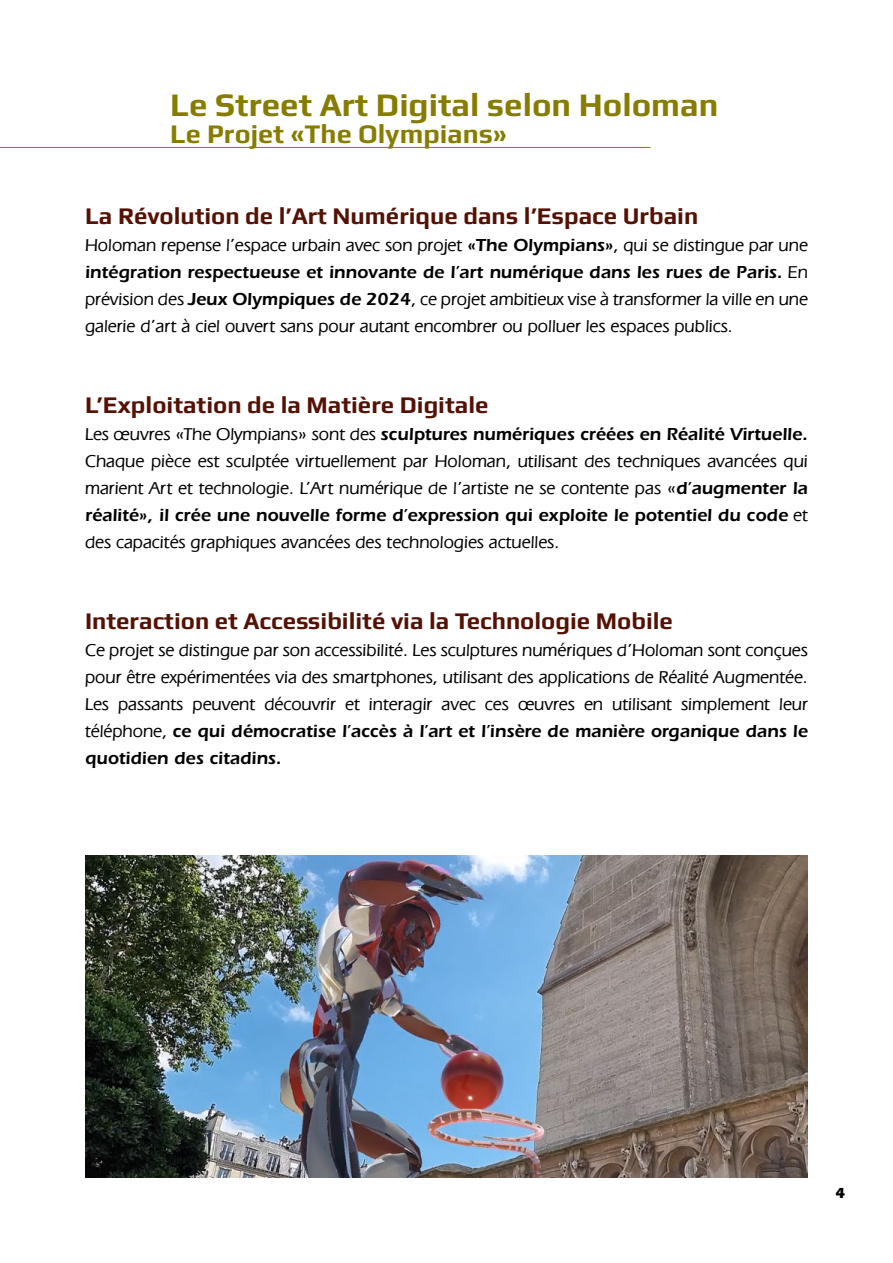
<style>
.page{position:relative;width:893px;height:1263px;background:#fff}
.page>*{position:absolute;margin:0;border:0;box-sizing:border-box;transform-origin:0 0}
.t1{font:700 33px "Play";color:#867d00}
.t2{font:700 27px "Play";color:#867d00}
.t3{font:700 24px "Play";color:#541104}
.t4{font:500 18px/27px "Eras IT Cby BT";color:#000}
.t5{font:600 18px/27px "Itc Eras";color:#000}
.t6{font:700 15px "Eras ITC";color:#000}
.s1{font-family:"Itc Eras";font-weight:600}
.s2{font-family:"Eras IT Cby BT";font-weight:500}
</style>
<div class="page">
<hr style="left:0;top:147px;width:651px;height:1px;background:#867d00">
<img style="left:85px;top:855px;width:723px;height:323px">
<h1 class="t1" style="left:170px;top:85px;width:550px">Le Street Art Digital selon Holoman</h1>
<h2 class="t2" style="left:170px;top:118px;width:338px">Le Projet «The Olympians»</h2>
<h3 class="t3" style="left:85px;top:201px;width:615px">La Révolution de l’Art Numérique dans l’Espace Urbain</h3>
<p class="t4" style="left:85px;top:231px;width:724px">Holoman repense l’espace urbain avec son projet <span class="s1">«The Olympians»</span>, qui se distingue par une</p>
<p class="t5" style="left:85px;top:258px;width:724px">intégration respectueuse et innovante de l’art numérique dans les rues de Paris. <span class="s2">En</span></p>
<p class="t4" style="left:85px;top:285px;width:724px">prévision des <span class="s1">Jeux Olympiques de 2024</span>, ce projet ambitieux vise à transformer la ville en une galerie d’art à ciel ouvert sans pour autant encombrer ou polluer les espaces publics.</p>
<h3 class="t3" style="left:85px;top:390px;width:405px">L’Exploitation de la Matière Digitale</h3>
<p class="t5" style="left:85px;top:420px;width:724px"><span class="s2">Les œuvres «The Olympians» sont des</span> sculptures numériques créées en Réalité Virtuelle.</p>
<p class="t4" style="left:85px;top:447px;width:724px">Chaque pièce est sculptée virtuellement par Holoman, utilisant des techniques avancées qui marient Art et technologie. L’Art numérique de l’artiste ne se contente pas «<span class="s1">d’augmenter la</span></p>
<p class="t5" style="left:85px;top:501px;width:724px">réalité», il crée une nouvelle forme d’expression qui exploite le potentiel du code <span class="s2">et</span></p>
<p class="t4" style="left:85px;top:528px;width:476px">des capacités graphiques avancées des technologies actuelles.</p>
<h3 class="t3" style="left:85px;top:606px;width:589px">Interaction et Accessibilité via la Technologie Mobile</h3>
<p class="t4" style="left:85px;top:636px;width:724px;text-align:justify">Ce projet se distingue par son accessibilité. Les sculptures numériques d’Holoman sont conçues pour être expérimentées via des smartphones, utilisant des applications de Réalité Augmentée.<br>Les passants peuvent découvrir et interagir avec ces œuvres en utilisant simplement leur</p>
<p class="t5" style="left:85px;top:717px;width:724px"><span class="s2">téléphone,</span> ce qui démocratise l’accès à l’art et l’insère de manière organique dans le quotidien des citadins.</p>
<p class="t6" style="left:835px;top:1184px;width:11px">4</p>
</div>
